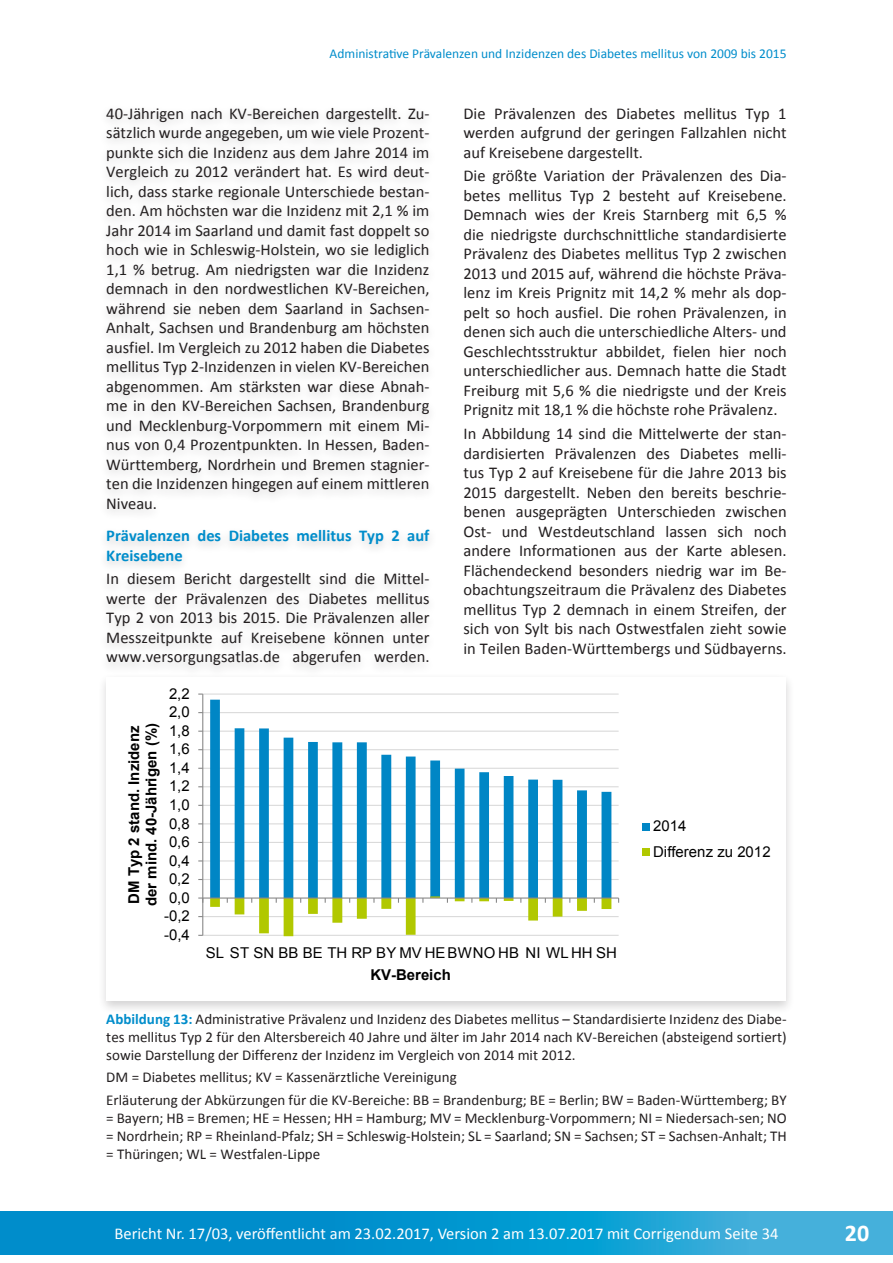
<style>
.page{position:relative;width:893px;height:1263px;background:#fff}
.page>*{position:absolute;margin:0;border:0;box-sizing:border-box;transform-origin:0 0}
.t1{font:700 24px "Calibri";color:#fff}
.TabellenAbbildungsun{font:16.5px/19.5px "Calibri";color:#231f20;text-align:justify}
.t2{font:16.5px "Calibri";color:#fff}
.TabellenAbbildungsun-2{font:700 16.5px/19.5px "Calibri";color:#008dcb}
.TabellenAbbildungsun-3{font:15px/18px "Calibri";color:#231f20;text-align:justify}
.t3{font:15px/25.7px "Arial";color:#000}
.t4{font:700 15px/17.2px "Arial";color:#000}
.t5{font:13.5px "Calibri";color:#008dcb}
.s1{font-weight:700;color:#008dcb}
</style>
<div class="page">
<div style="left:97px;top:673px;width:698px;height:342px;background:#231f20;opacity:.2"></div>
<div style="left:106px;top:677px;width:680px;height:324px;background:#fff"></div>
<hr style="left:203px;top:935px;width:416px;height:1px;background:#d9d9d9">
<hr style="left:203px;top:916px;width:416px;height:1px;background:#d9d9d9">
<hr style="left:203px;top:879px;width:416px;height:1px;background:#d9d9d9">
<hr style="left:203px;top:860px;width:416px;height:1px;background:#d9d9d9">
<hr style="left:203px;top:842px;width:416px;height:1px;background:#d9d9d9">
<hr style="left:203px;top:823px;width:416px;height:1px;background:#d9d9d9">
<hr style="left:203px;top:805px;width:416px;height:1px;background:#d9d9d9">
<hr style="left:203px;top:786px;width:416px;height:1px;background:#d9d9d9">
<hr style="left:203px;top:768px;width:416px;height:1px;background:#d9d9d9">
<hr style="left:203px;top:749px;width:416px;height:1px;background:#d9d9d9">
<hr style="left:203px;top:731px;width:416px;height:1px;background:#d9d9d9">
<hr style="left:203px;top:712px;width:416px;height:1px;background:#d9d9d9">
<hr style="left:203px;top:693px;width:416px;height:2px;background:#d9d9d9">
<svg style="left:210px;top:700px;width:401px;height:196px"></svg>
<hr style="left:202px;top:694px;width:1px;height:241px;background:#868686">
<hr style="left:203px;top:897px;width:416px;height:1px;background:#868686">
<svg style="left:210px;top:896px;width:401px;height:40px"></svg>
<div style="left:642px;top:823px;width:8px;height:7px;background:#0086c5"></div>
<div style="left:642px;top:848px;width:8px;height:8px;background:#b1c800"></div>
<svg style="left:0;top:1212px;width:893px;height:42px;background:#119ad1"></svg>
<div style="left:98px;top:103px;width:340px;height:576px;background:#f9f9f9"></div>
<p class="t5" style="left:330px;top:45px;width:458px">Administrative Prävalenzen und Inzidenzen des Diabetes mellitus von 2009 bis 2015</p>
<p class="TabellenAbbildungsun" style="left:106px;top:104px;width:325px">40-Jährigen nach KV-Bereichen dargestellt. Zu&shy;sätzlich wurde angegeben, um wie viele Prozent&shy;punkte sich die Inzidenz aus dem Jahre 2014 im Vergleich zu 2012 verändert hat. Es wird deut&shy;lich, dass starke regionale Unterschiede bestan&shy;den. Am höchsten war die Inzidenz mit 2,1 % im Jahr 2014 im Saarland und damit fast doppelt so hoch wie in Schleswig-Holstein, wo sie lediglich 1,1 % betrug. Am niedrigsten war die Inzidenz demnach in den nordwestlichen KV-Bereichen, während sie neben dem Saarland in Sachsen-Anhalt, Sachsen und Brandenburg am höchsten ausfiel. Im Vergleich zu 2012 haben die Diabetes mellitus Typ 2-Inzidenzen in vielen KV-Bereichen abgenommen. Am stärksten war diese Abnah&shy;me in den KV-Bereichen Sachsen, Brandenburg und Mecklenburg-Vorpommern mit einem Mi&shy;nus von 0,4 Prozentpunkten. In Hessen, Baden-Württemberg, Nordrhein und Bremen stagnier&shy;ten die Inzidenzen hingegen auf einem mittleren Niveau.</p>
<p class="TabellenAbbildungsun-2" style="left:106px;top:526px;width:325px">Prävalenzen des Diabetes mellitus Typ 2 auf<br>Kreisebene</p>
<p class="TabellenAbbildungsun" style="left:106px;top:569px;width:325px">In diesem Bericht dargestellt sind die Mittel&shy;werte der Prävalenzen des Diabetes mellitus Typ 2 von 2013 bis 2015. Die Prävalenzen aller Messzeitpunkte auf Kreisebene können unter www.versorgungsatlas.de abgerufen werden.</p>
<p class="t3" style="left:169px;top:681px;width:22px">2,2</p>
<p class="t4" style="left:126px;top:906px;width:185px;rotate:-90deg">DM Typ 2 stand. Inzidenz der mind. 40-Jährigen (%)</p>
<p class="t3" style="left:169px;top:699px;width:22px">2,0</p>
<p class="t3" style="left:169px;top:718px;width:22px">1,8</p>
<p class="t3" style="left:169px;top:736px;width:22px">1,6</p>
<p class="t3" style="left:169px;top:755px;width:22px">1,4</p>
<p class="t3" style="left:169px;top:773px;width:22px">1,2</p>
<p class="t3" style="left:169px;top:792px;width:22px">1,0</p>
<p class="t3" style="left:169px;top:811px;width:22px">0,8</p>
<p class="t3" style="left:169px;top:829px;width:22px">0,6</p>
<p class="t3" style="left:169px;top:848px;width:22px">0,4</p>
<p class="t3" style="left:169px;top:866px;width:22px">0,2</p>
<p class="t3" style="left:169px;top:885px;width:22px">0,0</p>
<p class="t3" style="left:164px;top:903px;width:27px">-0,2</p>
<p class="t3" style="left:164px;top:922px;width:27px">-0,4</p>
<p class="TabellenAbbildungsun" style="left:463px;top:104px;width:325px">Die Prävalenzen des Diabetes mellitus Typ 1 werden aufgrund der geringen Fallzahlen nicht auf Kreisebene dargestellt.</p>
<p class="TabellenAbbildungsun" style="left:463px;top:166px;width:325px">Die größte Variation der Prävalenzen des Dia&shy;betes mellitus Typ 2 besteht auf Kreisebene.<br>Demnach wies der Kreis Starnberg mit 6,5 % die niedrigste durchschnittliche standardisierte Prävalenz des Diabetes mellitus Typ 2 zwischen 2013 und 2015 auf, während die höchste Präva&shy;lenz im Kreis Prignitz mit 14,2 % mehr als dop&shy;pelt so hoch ausfiel. Die rohen Prävalenzen, in denen sich auch die unterschiedliche Alters- und Geschlechtsstruktur abbildet, fielen hier noch unterschiedlicher aus. Demnach hatte die Stadt Freiburg mit 5,6 % die niedrigste und der Kreis Prignitz mit 18,1 % die höchste rohe Prävalenz.</p>
<p class="TabellenAbbildungsun" style="left:463px;top:424px;width:325px">In Abbildung 14 sind die Mittelwerte der stan&shy;dardisierten Prävalenzen des Diabetes melli&shy;tus Typ 2 auf Kreisebene für die Jahre 2013 bis 2015 dargestellt. Neben den bereits beschrie&shy;benen ausgeprägten Unterschieden zwischen Ost- und Westdeutschland lassen sich noch andere Informationen aus der Karte ablesen.<br>Flächendeckend besonders niedrig war im Be&shy;obachtungszeitraum die Prävalenz des Diabetes mellitus Typ 2 demnach in einem Streifen, der sich von Sylt bis nach Ostwestfalen zieht sowie in Teilen Baden-Württembergs und Südbayerns.</p>
<p class="t3" style="left:653px;top:813px;width:119px">2014<br>Differenz zu 2012</p>
<p class="t3" style="left:206px;top:940px;width:413px">SL ST SN BB BE TH RP BY MV HEBWNO HB NI WL HH SH</p>
<p class="t4" style="left:370px;top:966px;width:82px">KV-Bereich</p>
<p class="TabellenAbbildungsun-3" style="left:106px;top:1010px;width:682px"><span class="s1">Abbildung 13:</span> Administrative Prävalenz und Inzidenz des Diabetes mellitus – Standardisierte Inzidenz des Diabe&shy;tes mellitus Typ 2 für den Altersbereich 40 Jahre und älter im Jahr 2014 nach KV-Bereichen (absteigend sortiert) sowie Darstellung der Differenz der Inzidenz im Vergleich von 2014 mit 2012.</p>
<p class="TabellenAbbildungsun-3" style="left:106px;top:1068px;width:352px">DM = Diabetes mellitus; KV = Kassenärztliche Vereinigung</p>
<p class="TabellenAbbildungsun-3" style="left:106px;top:1091px;width:682px">Erläuterung der Abkürzungen für die KV-Bereiche: BB = Brandenburg; BE = Berlin; BW = Baden-Württemberg; BY = Bayern; HB = Bremen; HE = Hessen; HH = Hamburg; MV = Mecklenburg-Vorpommern; NI = Niedersach-sen; NO = Nordrhein; RP = Rheinland-Pfalz; SH = Schleswig-Holstein; SL = Saarland; SN = Sachsen; ST = Sachsen-Anhalt; TH = Thüringen; WL = Westfalen-Lippe</p>
<p class="t2" style="left:114px;top:1223px;width:665px">Bericht Nr. 17/03, veröffentlicht am 23.02.2017, Version 2 am 13.07.2017 mit Corrigendum Seite 34</p>
<h1 class="t1" style="left:845px;top:1218px;width:26px">20</h1>
</div>
